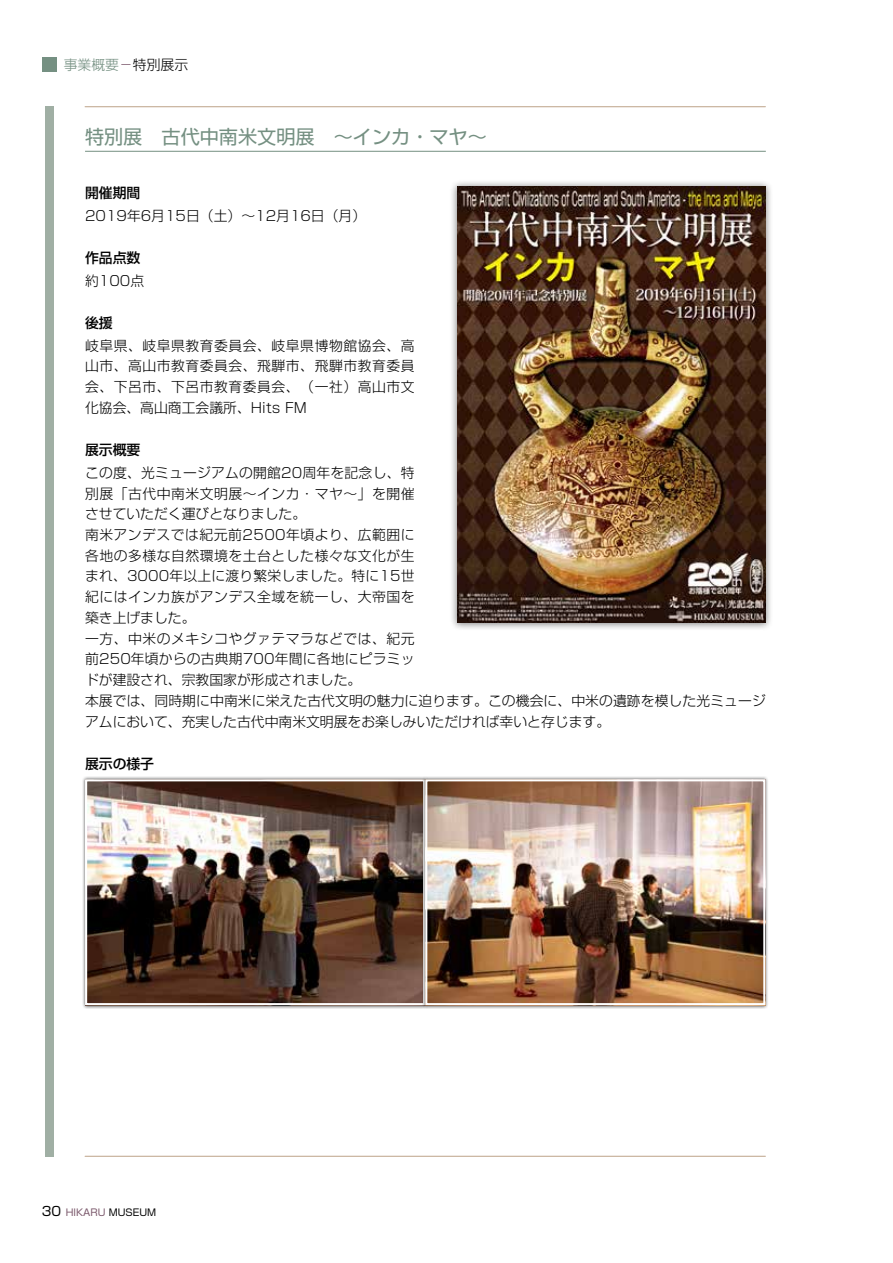
<style>
.page{position:relative;width:893px;height:1263px;background:#fff}
.page>*{position:absolute;margin:0;border:0;box-sizing:border-box;transform-origin:0 0}
.t1{font:19.2px "Shin Go Pr 6 N";color:#759082}
.t2{font:300 13.8px/20.7px "Shin Go Pr 6";letter-spacing:.01em;color:#000;text-align:justify}
.t3{font:500 13.8px "Shin Go Pr 6";color:#000}
.t4{font:300 13.8px "UD Shin Go Pro";color:#759082}
.t5{font:9.6px "Shin Go Pr 6";color:#7a576a}
.s1{color:#7a576a}
.s2{color:#000}
.s3{font-size:12.75px;color:#000}
</style>
<div class="page">
<div style="left:45px;top:106px;width:9px;height:1051px;background:#a0afa4"></div>
<hr style="left:85px;top:106px;width:680px;height:1px;background:#bda389">
<hr style="left:85px;top:1156px;width:680px;height:1px;background:#bda389">
<div style="left:43px;top:57px;width:14px;height:15px;background:#759082"></div>
<hr style="left:85px;top:151px;width:681px;height:1px;background:#759082">
<div style="left:82px;top:776px;width:346px;height:233px;background:#000;opacity:.75"></div>
<img style="left:88px;top:782px;width:334px;height:220px">
<div style="left:85px;top:779px;width:340px;height:226px;border:2px solid #fff"></div>
<div style="left:422px;top:776px;width:347px;height:233px;background:#000;opacity:.75"></div>
<div style="left:425px;top:779px;width:340px;height:226px;border:2px solid #fff"></div>
<div style="left:449px;top:179px;width:324px;height:452px;background:#000;opacity:.5"></div>
<img style="left:457px;top:187px;width:308px;height:435px">
<p class="t4" style="left:64px;top:53px;width:126px">事業概要<span class="s1">－</span><span class="s2">特別展示</span></p>
<h1 class="t1" style="left:85px;top:121px;width:403px">特別展　古代中南米文明展　～インカ・マヤ～</h1>
<p class="t3" style="left:85px;top:182px;width:57px">開催期間</p>
<p class="t2" style="left:85px;top:204px;width:283px">2019年6月15日（土）～12月16日（月）</p>
<p class="t3" style="left:85px;top:246px;width:57px">作品点数</p>
<p class="t2" style="left:85px;top:269px;width:61px">約100点</p>
<p class="t3" style="left:85px;top:311px;width:29px">後援</p>
<p class="t2" style="left:85px;top:334px;width:331px">岐阜県、岐阜県教育委員会、岐阜県博物館協会、高山市、高山市教育委員会、飛騨市、飛騨市教育委員会、下呂市、下呂市教育委員会、（一社）高山市文化協会、高山商工会議所、Hits FM</p>
<p class="t3" style="left:85px;top:438px;width:57px">展示概要</p>
<p class="t2" style="left:85px;top:461px;width:682px;text-align:left">この度、光ミュージアムの開館20周年を記念し、特<br>別展「古代中南米文明展～インカ・マヤ～」を開催<br>させていただく運びとなりました。<br>南米アンデスでは紀元前2500年頃より、広範囲に<br>各地の多様な自然環境を土台とした様々な文化が生<br>まれ、3000年以上に渡り繁栄しました。特に15世<br>紀にはインカ族がアンデス全域を統一し、大帝国を<br>築き上げました。<br>一方、中米のメキシコやグァテマラなどでは、紀元<br>前250年頃からの古典期700年間に各地にピラミッ<br>ドが建設され、宗教国家が形成されました。<br>本展では、同時期に中南米に栄えた古代文明の魅力に迫ります。この機会に、中米の遺跡を模した光ミュージアムにおいて、充実した古代中南米文明展をお楽しみいただければ幸いと存じます。</p>
<p class="t3" style="left:85px;top:752px;width:71px">展示の様子</p>
<p class="t5" style="left:42px;top:1204px;width:116px"><span class="s3">30</span> HIKARU <span class="s2">MUSEUM</span></p>
</div>
